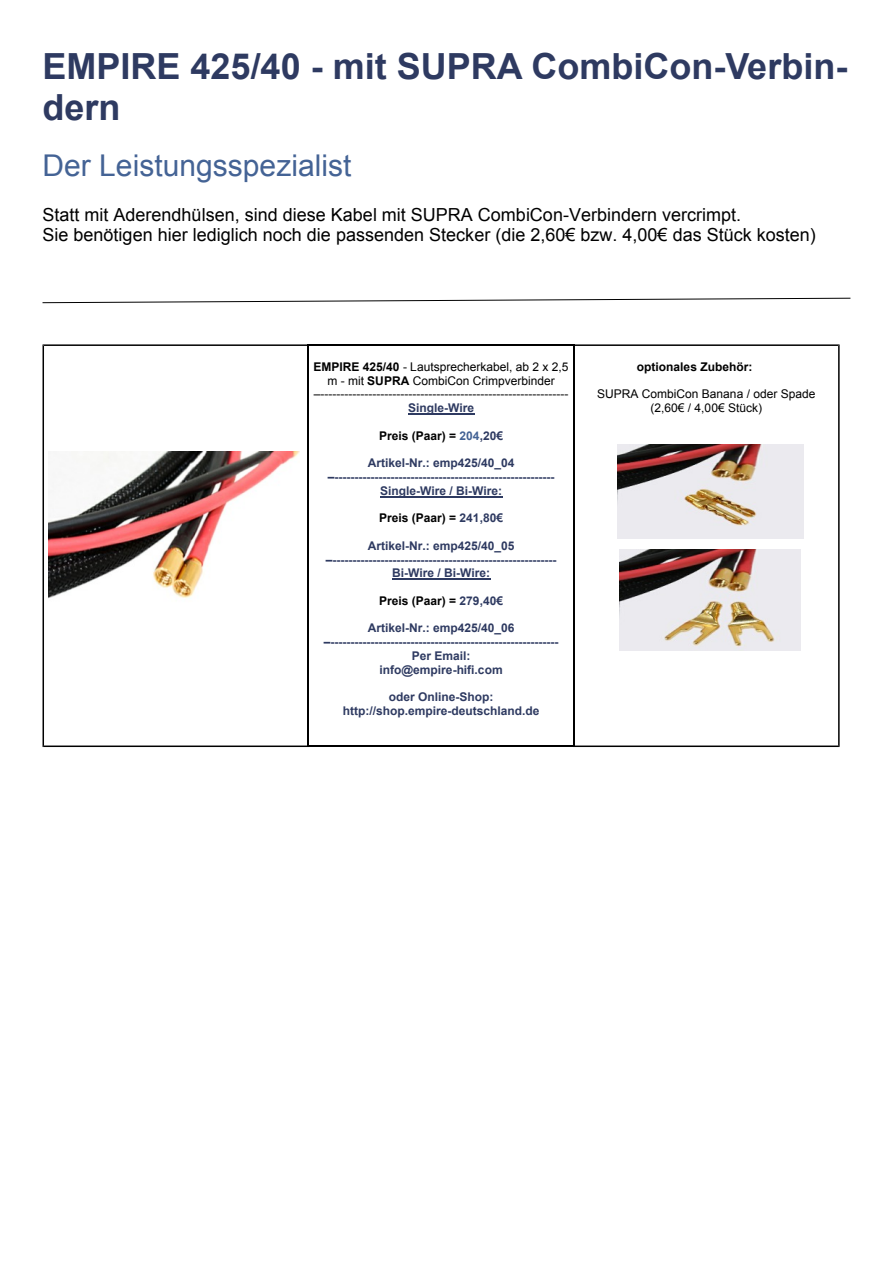
<style>
.page{position:relative;width:893px;height:1263px;background:#fff}
.page>*{position:absolute;margin:0;border:0;box-sizing:border-box;transform-origin:0 0}
.t1{font:700 36px/41.2px "Arial";color:#2e3a61}
.t2{font:30px "Arial";color:#446395}
.t3{font:18px/20.7px "Arial";color:#000}
.t4{font:700 12px/13.8px "Arial";color:#2e3a61;text-align:center}
.t5{font:12px/13.8px "Arial";color:#000;text-align:center}
.t6{font:700 12px "Arial";color:#000}
.s1{font-weight:700}
.s2{color:#446395}
.s3{color:#2e3a61}
</style>
<div class="page">
<svg style="left:42px;top:297px;width:809px;height:6px"></svg>
<hr style="left:408px;top:413px;width:66px;height:2px;background:#2e3a61">
<hr style="left:380px;top:496px;width:122px;height:1px;background:#2e3a61">
<hr style="left:392px;top:579px;width:98px;height:1px;background:#2e3a61">
<hr style="left:308px;top:344px;width:266px;height:2px;background:#000">
<hr style="left:308px;top:745px;width:266px;height:2px;background:#000">
<svg style="left:43px;top:344px;width:265px;height:403px"></svg>
<hr style="left:308px;top:344px;width:1px;height:403px;background:#000">
<svg style="left:573px;top:344px;width:267px;height:403px"></svg>
<img style="left:617px;top:444px;width:187px;height:94px">
<img style="left:619px;top:549px;width:181px;height:101px">
<img style="left:49px;top:452px;width:250px;height:166px">
<h1 class="t1" style="left:43px;top:49px;width:806px">EMPIRE 425/40 - mit SUPRA CombiCon-Verbin&shy;dern</h1>
<h2 class="t2" style="left:43px;top:154px;width:310px">Der Leistungsspezialist</h2>
<h3 class="t3" style="left:43px;top:205px;width:775px">Statt mit Aderendhülsen, sind diese Kabel mit SUPRA CombiCon-Verbindern vercrimpt.<br>Sie benötigen hier lediglich noch die passenden Stecker (die 2,60€ bzw. 4,00€ das Stück kosten)</h3>
<p class="t5" style="left:314px;top:361px;width:257px"><span class="s1">EMPIRE 425/40</span> - Lautsprecherkabel, ab 2 x 2,5 m - mit <span class="s1">SUPRA</span> CombiCon Crimpverbinder –--------------------------------------------------------------</p>
<p class="t4" style="left:408px;top:402px;width:68px">Single-Wire</p>
<p class="t6" style="left:379px;top:431px;width:125px">Preis (Paar) = <span class="s2">204</span><span class="s3">,20€</span></p>
<p class="t4" style="left:328px;top:457px;width:228px">Artikel-Nr.: emp425/40_04 –-------------------------------------------------------<br>Single-Wire / Bi-Wire:</p>
<p class="t6" style="left:379px;top:514px;width:125px">Preis (Paar) = <span class="s3">241,80€</span></p>
<p class="t4" style="left:326px;top:540px;width:232px">Artikel-Nr.: emp425/40_05 –--------------------------------------------------------<br>Bi-Wire / Bi-Wire:</p>
<p class="t6" style="left:379px;top:596px;width:125px">Preis (Paar) = <span class="s3">279,40€</span></p>
<p class="t4" style="left:324px;top:622px;width:236px">Artikel-Nr.: emp425/40_06 –---------------------------------------------------------<br>Per Email:<br>info@empire-hifi.com</p>
<p class="t4" style="left:343px;top:691px;width:198px">oder Online-Shop: http://shop.empire-deutschland.de</p>
<p class="t6" style="left:637px;top:362px;width:117px">optionales Zubehör:</p>
<p class="t5" style="left:597px;top:388px;width:220px">SUPRA CombiCon Banana / oder Spade (2,60€ / 4,00€ Stück)</p>
</div>
